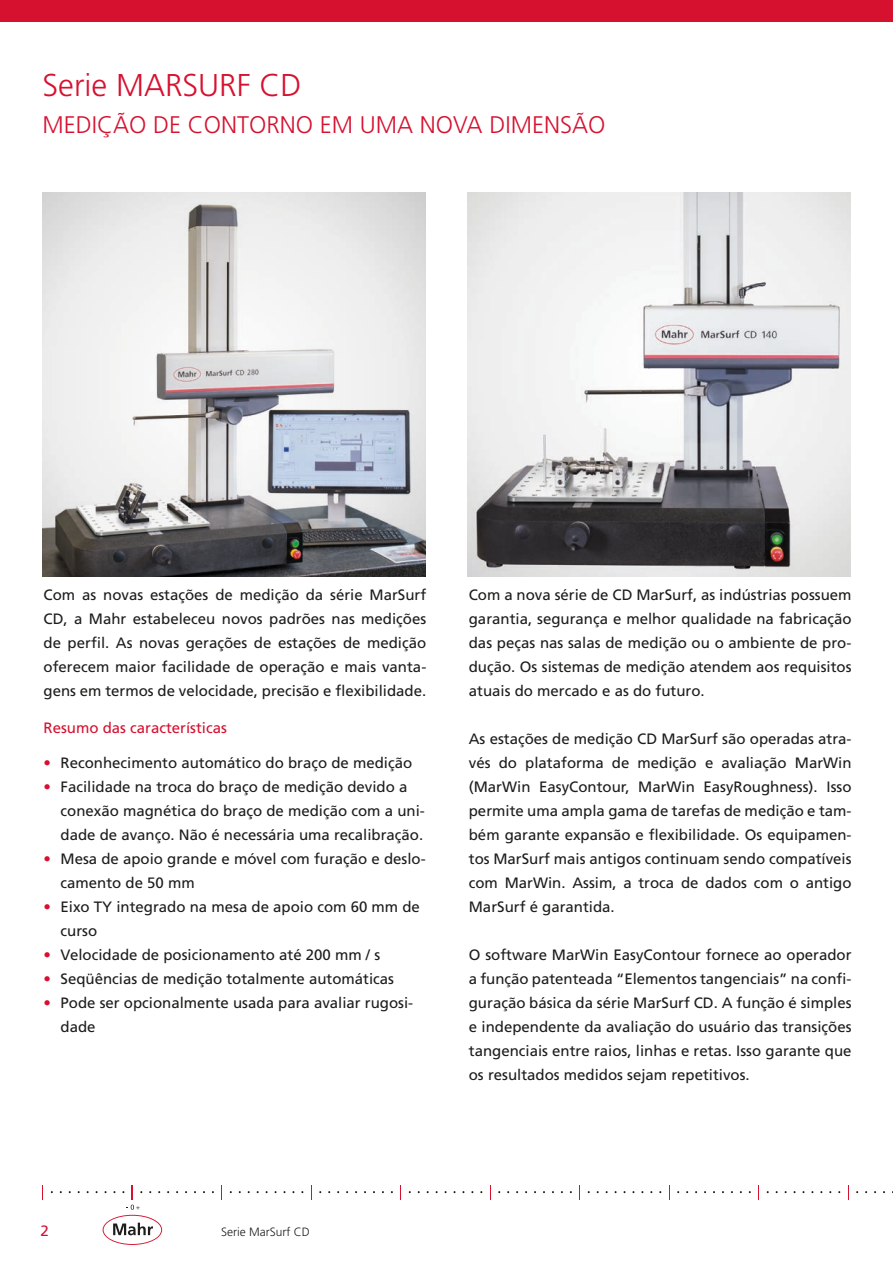
<style>
.page{position:relative;width:893px;height:1263px;background:#fff}
.page>*{position:absolute;margin:0;border:0;box-sizing:border-box;transform-origin:0 0}
.t1{font:300 31.5px "Frutiger LT Pro";color:#d61130}
.t2{font:300 24px "Frutiger LT Pro";color:#d61130}
.t3{font:15px/24px "Frutiger LT Pro";color:#1d1d1b;text-align:justify}
.t4{font:15px "Frutiger LT Pro";color:#d61130}
.t5{font:300 12px "Frutiger LT Pro";color:#1d1d1b}
.s1{font-weight:300;color:#d61130}
</style>
<div class="page">
<img style="left:43px;top:192px;width:382px;height:384px">
<img style="left:468px;top:192px;width:382px;height:384px">
<div style="left:0;top:0;width:893px;height:21px;background:#d61130"></div>
<svg style="left:221px;top:1185px;width:1px;height:14px"></svg>
<svg style="left:311px;top:1185px;width:1px;height:14px"></svg>
<svg style="left:400px;top:1185px;width:1px;height:14px"></svg>
<svg style="left:490px;top:1185px;width:1px;height:14px"></svg>
<svg style="left:579px;top:1185px;width:1px;height:14px"></svg>
<svg style="left:669px;top:1185px;width:1px;height:14px"></svg>
<svg style="left:758px;top:1185px;width:1px;height:14px"></svg>
<svg style="left:848px;top:1185px;width:1px;height:14px"></svg>
<svg style="left:96px;top:1185px;width:73px;height:60px"></svg>
<h1 class="t1" style="left:43px;top:67px;width:261px">Serie MARSURF CD</h1>
<h2 class="t2" style="left:43px;top:111px;width:564px">MEDIÇÃO DE CONTORNO EM UMA NOVA DIMENSÃO</h2>
<p class="t3" style="left:44px;top:583px;width:384px">Com as novas estações de medição da série MarSurf CD, a Mahr estabeleceu novos padrões nas medições de perfil. As novas gerações de estações de medição oferecem maior facilidade de operação e mais vanta&shy;gens em termos de velocidade, precisão e flexibilidade.</p>
<p class="t4" style="left:44px;top:719px;width:185px">Resumo das características</p>
<p class="t3" style="left:44px;top:751px;width:370px"><span class="s1">•</span> Reconhecimento automático do braço de medição</p>
<p class="t3" style="left:61px;top:775px;width:366px;text-align:left;text-indent:-17px"><span class="s1">•</span> Facilidade na troca do braço de medição devido a conexão magnética do braço de medição com a uni&shy;dade de avanço. Não é necessária uma recalibração.</p>
<p class="t3" style="left:61px;top:847px;width:367px;text-indent:-17px"><span class="s1">•</span> Mesa de apoio grande e móvel com furação e deslo&shy;camento de 50 mm</p>
<p class="t3" style="left:61px;top:895px;width:361px;text-indent:-17px"><span class="s1">•</span> Eixo TY integrado na mesa de apoio com 60 mm de curso</p>
<p class="t3" style="left:44px;top:943px;width:338px"><span class="s1">•</span> Velocidade de posicionamento até 200 mm / s</p>
<p class="t3" style="left:44px;top:967px;width:352px"><span class="s1">•</span> Seqüências de medição totalmente automáticas</p>
<p class="t3" style="left:61px;top:991px;width:354px;text-indent:-17px"><span class="s1">•</span> Pode ser opcionalmente usada para avaliar rugosi&shy;dade</p>
<p class="t3" style="left:469px;top:583px;width:384px">Com a nova série de CD MarSurf, as indústrias possuem garantia, segurança e melhor qualidade na fabricação das peças nas salas de medição ou o ambiente de pro&shy;dução. Os sistemas de medição atendem aos requisitos atuais do mercado e as do futuro.</p>
<p class="t3" style="left:469px;top:727px;width:384px">As estações de medição CD MarSurf são operadas atra&shy;vés do plataforma de medição e avaliação MarWin (MarWin EasyContour, MarWin EasyRoughness). Isso permite uma ampla gama de tarefas de medição e tam&shy;bém garante expansão e flexibilidade. Os equipamen&shy;tos MarSurf mais antigos continuam sendo compatíveis com MarWin. Assim, a troca de dados com o antigo MarSurf é garantida.</p>
<p class="t3" style="left:469px;top:943px;width:384px">O software MarWin EasyContour fornece ao operador a função patenteada “Elementos tangenciais” na confi&shy;guração básica da série MarSurf CD. A função é simples e independente da avaliação do usuário das transições tangenciais entre raios, linhas e retas. Isso garante que os resultados medidos sejam repetitivos.</p>
<p class="t4" style="left:40px;top:1222px;width:10px">2</p>
<p class="t5" style="left:221px;top:1224px;width:90px">Serie MarSurf CD</p>
</div>
